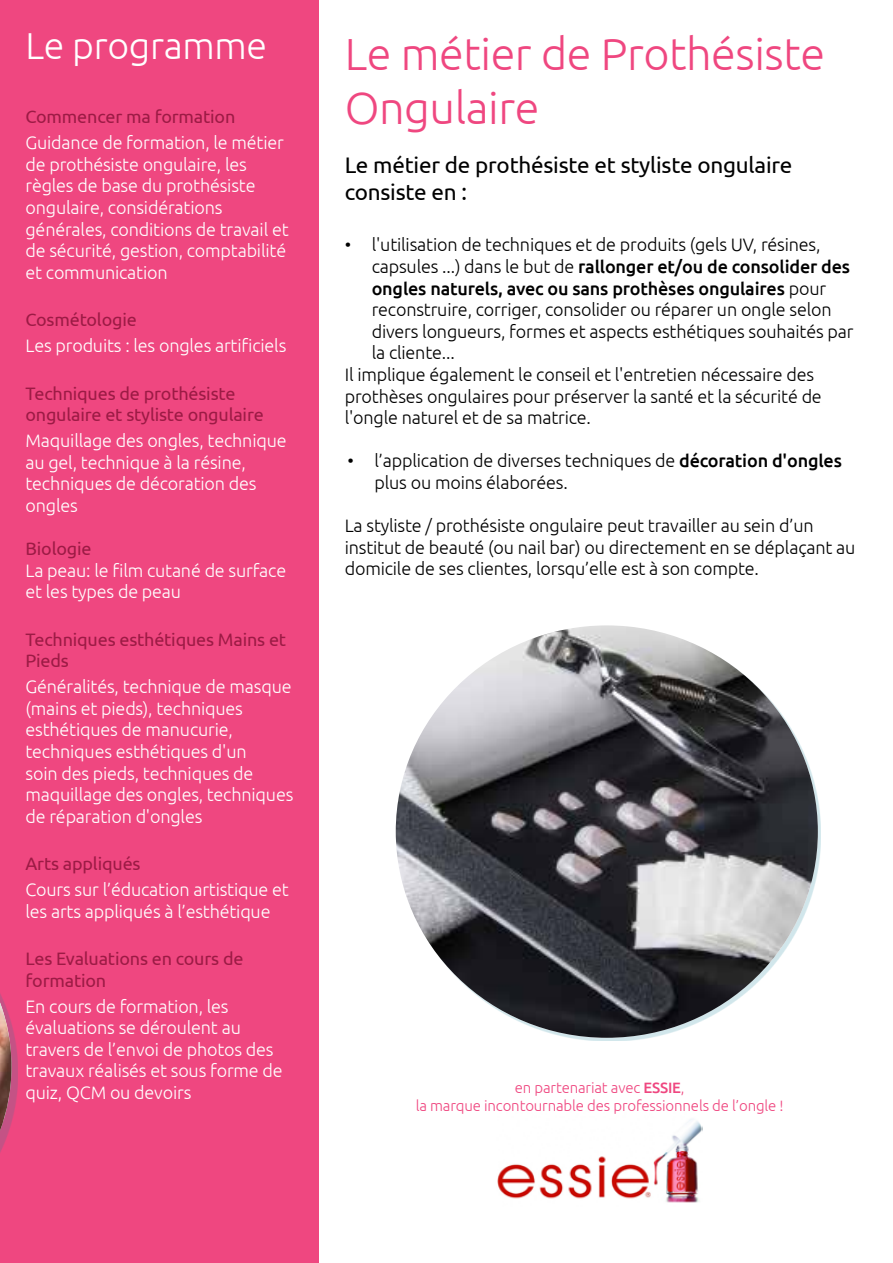
<style>
.page{position:relative;width:893px;height:1263px;background:#fff}
.page>*{position:absolute;margin:0;border:0;box-sizing:border-box;transform-origin:0 0}
.t1{font:300 45px/54px "Ubuntu";letter-spacing:-.01em;color:#ef4780}
.t2{font:300 37.5px "Ubuntu";letter-spacing:-.01em;color:#fff}
.t3{font:22.5px/27px "Ubuntu";letter-spacing:-.01em;color:#000}
.t4{font:300 18px/21.6px "Ubuntu";letter-spacing:-.01em;color:#fff}
.t5{font:300 18px/21.6px "Ubuntu";letter-spacing:-.01em;color:#000}
.t6{font:18px/21.6px "Ubuntu";letter-spacing:-.01em;color:#9c1b45}
.t7{font:500 18px "Ubuntu";letter-spacing:-.01em;color:#000}
.t8{font:300 15px/18px "Ubuntu";letter-spacing:-.01em;color:#ef4780;text-align:center}
.s1{font-weight:300}
.s2{font-weight:500}
</style>
<div class="page">
<img style="left:497px;top:1119px;width:206px;height:84px">
<div style="left:0;top:0;width:319px;height:1263px;background:#ef4780"></div>
<div style="left:0;top:889px;width:18px;height:367px;background:#15839b;opacity:.2"></div>
<svg style="left:0;top:889px;width:12px;height:361px"></svg>
<img style="left:0;top:1002px;width:12px;height:129px">
<img style="left:396px;top:625px;width:422px;height:413px">
<h2 class="t2" style="left:26px;top:23px;width:243px">Le programme</h2>
<p class="t6" style="left:26px;top:106px;width:211px">Commencer ma formation</p>
<p class="t4" style="left:26px;top:132px;width:265px">Guidance de formation, le métier de prothésiste ongulaire, les règles de base du prothésiste ongulaire, considérations générales, conditions de travail et de sécurité, gestion, comptabilité et communication</p>
<p class="t6" style="left:26px;top:308px;width:113px">Cosmétologie</p>
<p class="t4" style="left:26px;top:334px;width:262px">Les produits : les ongles artificiels</p>
<p class="t6" style="left:26px;top:382px;width:240px">Techniques de prothésiste ongulaire et styliste ongulaire</p>
<p class="t4" style="left:26px;top:429px;width:263px">Maquillage des ongles, technique au gel, technique à la résine, techniques de décoration des ongles</p>
<p class="t6" style="left:26px;top:537px;width:68px">Biologie</p>
<p class="t4" style="left:26px;top:559px;width:262px">La peau: le film cutané de surface et les types de peau</p>
<p class="t6" style="left:26px;top:628px;width:262px">Techniques esthétiques Mains et<br>Pieds</p>
<p class="t4" style="left:26px;top:675px;width:269px">Généralités, technique de masque (mains et pieds), techniques esthétiques de manucurie, techniques esthétiques d'un<br>soin des pieds, techniques de maquillage des ongles, techniques de réparation d'ongles</p>
<p class="t6" style="left:26px;top:852px;width:117px">Arts appliqués</p>
<p class="t4" style="left:26px;top:878px;width:265px">Cours sur l’éducation artistique et les arts appliqués à l’esthétique</p>
<p class="t6" style="left:26px;top:947px;width:219px">Les Evaluations en cours de formation</p>
<p class="t4" style="left:26px;top:995px;width:259px">En cours de formation, les évaluations se déroulent au travers de l’envoi de photos des travaux réalisés et sous forme de quiz, QCM ou devoirs</p>
<h1 class="t1" style="left:345px;top:26px;width:482px">Le métier de Prothésiste<br>Ongulaire</h1>
<p class="t3" style="left:345px;top:150px;width:449px">Le métier de prothésiste et styliste ongulaire consiste en :</p>
<p class="t5" style="left:345px;top:234px;width:477px">• l'utilisation de techniques et de produits (gels UV, résines,</p>
<p class="t7" style="left:372px;top:255px;width:480px"><span class="s1">capsules ...) dans le but de</span> rallonger et/ou de consolider des</p>
<p class="t7" style="left:372px;top:277px;width:456px">ongles naturels, avec ou sans prothèses ongulaires <span class="s1">pour</span></p>
<p class="t5" style="left:372px;top:298px;width:461px">reconstruire, corriger, consolider ou réparer un ongle selon</p>
<p class="t5" style="left:372px;top:320px;width:483px">divers longueurs, formes et aspects esthétiques souhaités par</p>
<p class="t5" style="left:372px;top:342px;width:85px">la cliente...</p>
<p class="t5" style="left:345px;top:363px;width:471px">Il implique également le conseil et l'entretien nécessaire des</p>
<p class="t5" style="left:345px;top:385px;width:479px">prothèses ongulaires pour préserver la santé et la sécurité de</p>
<p class="t5" style="left:345px;top:406px;width:248px">l'ongle naturel et de sa matrice.</p>
<p class="t5" style="left:374px;top:450px;width:469px;text-indent:-27px">• l’application de diverses techniques de <span class="s2">décoration d'ongles </span>plus ou moins élaborées.</p>
<p class="t5" style="left:345px;top:514px;width:512px">La styliste / prothésiste ongulaire peut travailler au sein d’un institut de beauté (ou nail bar) ou directement en se déplaçant au domicile de ses clientes, lorsqu’elle est à son compte.</p>
<p class="t8" style="left:416px;top:1078px;width:369px">en partenariat avec <span class="s2">ESSIE</span>,<br>la marque incontournable des professionnels de l’ongle !</p>
</div>
